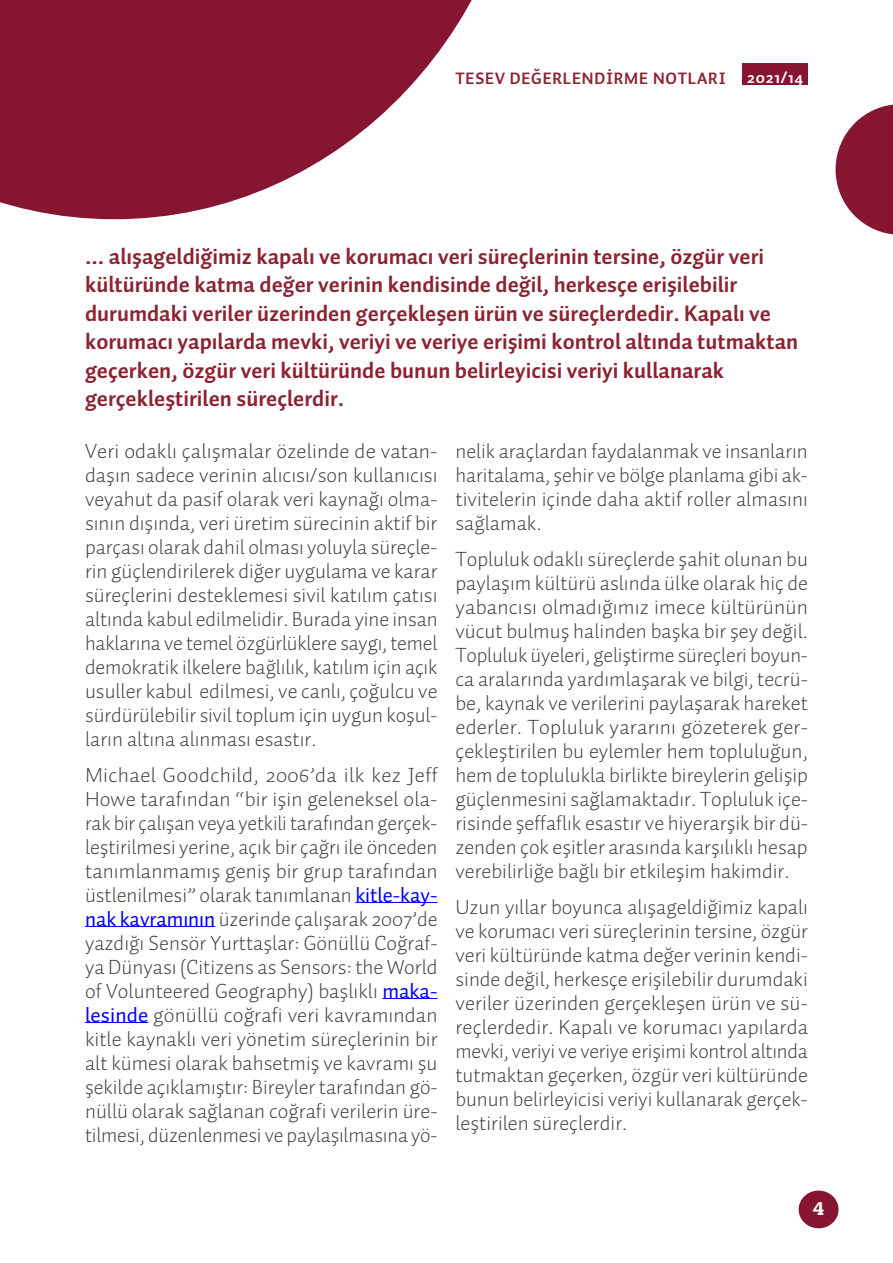
<style>
.page{position:relative;width:893px;height:1263px;background:#fff}
.page>*{position:absolute;margin:0;border:0;box-sizing:border-box;transform-origin:0 0}
.Paragraf_Stili_1{font:700 22.5px/28.5px "Auto 2 TR";color:#8b2332}
._2020_FES_Normal_TR{font:300 21px/24px "Auto 2 TR";color:#3e3e3f;text-align:justify}
.Paragraf_Stili_1-2{font:600 18px "Produkt";color:#fff}
.t1{font:700 16.65px "Auto 2 TR";letter-spacing:.05em;color:#fff}
.t2{font:700 16.5px "Auto 2 TR";letter-spacing:.05em;color:#8b2332}
.s1{font-weight:400;color:#00f}
</style>
<div class="page">
<hr style="left:355px;top:902px;width:82px;height:1px;background:#00f">
<hr style="left:85px;top:926px;width:130px;height:1px;background:#00f">
<hr style="left:382px;top:998px;width:55px;height:1px;background:#00f">
<hr style="left:85px;top:1022px;width:63px;height:1px;background:#00f">
<svg style="left:0;top:0;width:472px;height:219px;fill:#861531"></svg>
<svg style="left:836px;top:104px;width:57px;height:131px"></svg>
<div style="left:743px;top:64px;width:65px;height:21px;background:#861531"></div>
<div style="left:799px;top:1190px;width:39px;height:38px;background:#861531;border-radius:50%"></div>
<p class="t2" style="left:455px;top:68px;width:272px">TESEV DEĞERLENDİRME NOTLARI</p>
<p class="t1" style="left:747px;top:66px;width:58px">2021/14</p>
<p class="Paragraf_Stili_1" style="left:85px;top:242px;width:715px">... alışageldiğimiz kapalı ve korumacı veri süreçlerinin tersine, özgür veri kültüründe katma değer verinin kendisinde değil, herkesçe erişilebilir durumdaki veriler üzerinden gerçekleşen ürün ve süreçlerdedir. Kapalı ve korumacı yapılarda mevki, veriyi ve veriye erişimi kontrol altında tutmaktan geçerken, özgür veri kültüründe bunun belirleyicisi veriyi kullanarak gerçekleştirilen süreçlerdir.</p>
<p class="_2020_FES_Normal_TR" style="left:85px;top:439px;width:354px">Veri odaklı çalışmalar özelinde de vatan&shy;daşın sadece verinin alıcısı/son kullanıcısı veyahut da pasif olarak veri kaynağı olma&shy;sının dışında, veri üretim sürecinin aktif bir parçası olarak dahil olması yoluyla süreçle&shy;rin güçlendirilerek diğer uygulama ve karar süreçlerini desteklemesi sivil katılım çatısı altında kabul edilmelidir. Burada yine insan haklarına ve temel özgürlüklere saygı, temel demokratik ilkelere bağlılık, katılım için açık usuller kabul edilmesi, ve canlı, çoğulcu ve sürdürülebilir sivil toplum için uygun koşul&shy;ların altına alınması esastır.</p>
<p class="_2020_FES_Normal_TR" style="left:85px;top:763px;width:354px">Michael Goodchild, 2006’da ilk kez Jeff Howe tarafından “bir işin geleneksel ola&shy;rak bir çalışan veya yetkili tarafından gerçek&shy;leştirilmesi yerine, açık bir çağrı ile önceden tanımlanmamış geniş bir grup tarafından üstlenilmesi” olarak tanımlanan <span class="s1">kitle-kay&shy;nak kavramının</span> üzerinde çalışarak 2007’de yazdığı Sensör Yurttaşlar: Gönüllü Coğraf&shy;ya Dünyası (Citizens as Sensors: the World of Volunteered Geography) başlıklı <span class="s1">maka&shy;lesinde</span> gönüllü coğrafi veri kavramından kitle kaynaklı veri yönetim süreçlerinin bir alt kümesi olarak bahsetmiş ve kavramı şu şekilde açıklamıştır: Bireyler tarafından gö&shy;nüllü olarak sağlanan coğrafi verilerin üre&shy;tilmesi, düzenlenmesi ve paylaşılmasına yö-</p>
<p class="_2020_FES_Normal_TR" style="left:455px;top:439px;width:354px">nelik araçlardan faydalanmak ve insanların haritalama, şehir ve bölge planlama gibi ak&shy;tivitelerin içinde daha aktif roller almasını sağlamak.</p>
<p class="_2020_FES_Normal_TR" style="left:455px;top:547px;width:354px">Topluluk odaklı süreçlerde şahit olunan bu paylaşım kültürü aslında ülke olarak hiç de yabancısı olmadığımız imece kültürünün vücut bulmuş halinden başka bir şey değil.<br>Topluluk üyeleri, geliştirme süreçleri boyun&shy;ca aralarında yardımlaşarak ve bilgi, tecrü&shy;be, kaynak ve verilerini paylaşarak hareket ederler. Topluluk yararını gözeterek ger&shy;çekleştirilen bu eylemler hem topluluğun, hem de toplulukla birlikte bireylerin gelişip güçlenmesini sağlamaktadır. Topluluk içe&shy;risinde şeffaflık esastır ve hiyerarşik bir dü&shy;zenden çok eşitler arasında karşılıklı hesap verebilirliğe bağlı bir etkileşim hakimdir.</p>
<p class="_2020_FES_Normal_TR" style="left:455px;top:895px;width:354px">Uzun yıllar boyunca alışageldiğimiz kapalı ve korumacı veri süreçlerinin tersine, özgür veri kültüründe katma değer verinin kendi&shy;sinde değil, herkesçe erişilebilir durumdaki veriler üzerinden gerçekleşen ürün ve sü&shy;reçlerdedir. Kapalı ve korumacı yapılarda mevki, veriyi ve veriye erişimi kontrol altında tutmaktan geçerken, özgür veri kültüründe bunun belirleyicisi veriyi kullanarak gerçek&shy;leştirilen süreçlerdir.</p>
<p class="Paragraf_Stili_1-2" style="left:813px;top:1196px;width:13px">4</p>
</div>
